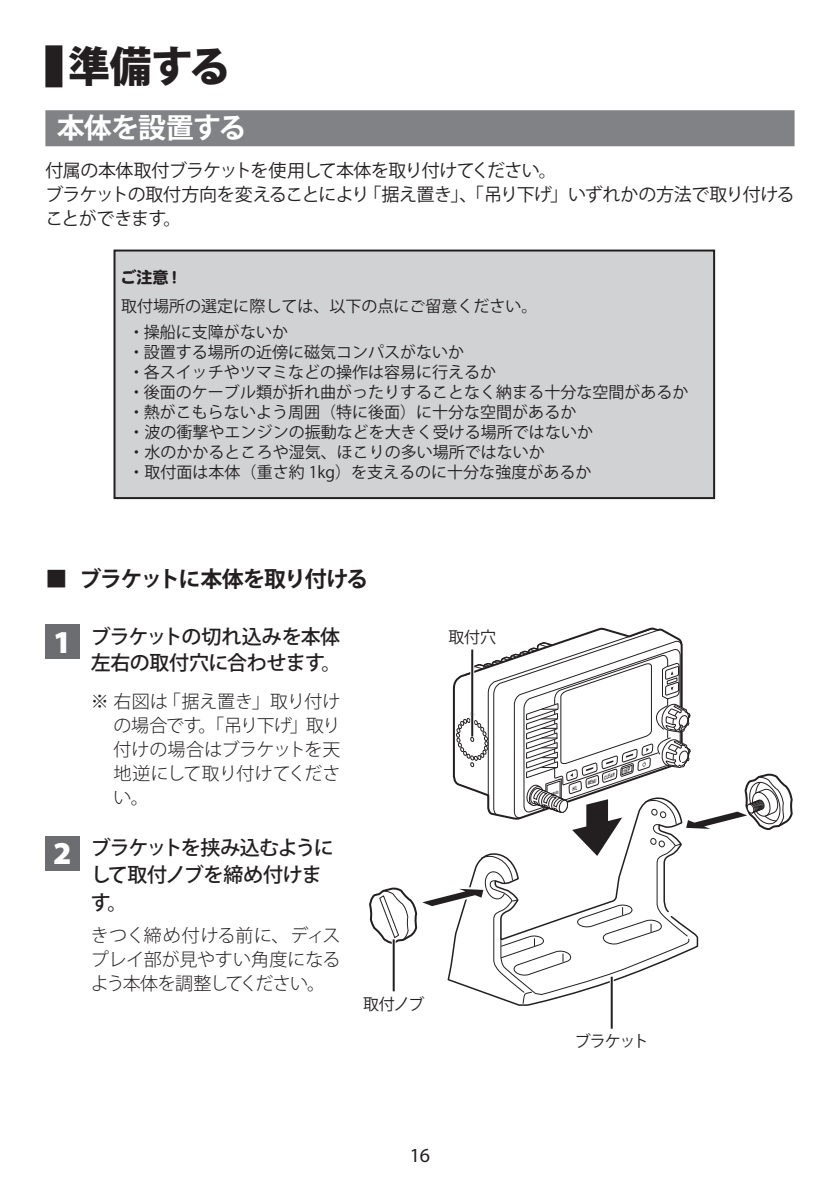
<style>
.page{position:relative;width:840px;height:1191px;background:#fff}
.page>*{position:absolute;margin:0;border:0;box-sizing:border-box;transform-origin:0 0}
.t1{font:800 42px "Koz Go Pro";color:#231f20}
.t2{font:700 28px "Koz Go Std";letter-spacing:-.03em;color:#fff}
.t3{font:700 22px "Koz Go Std";letter-spacing:-.065em;color:#231f20}
.t4{font:500 20px/27.4px "Koz Go Std";letter-spacing:-.03em;color:#231f20;text-align:right}
.t5{font:20px "Myriad Pro";color:#231f20}
.t6{font:300 18px/24px "Koz Go Std";letter-spacing:-.025em;color:#231f20;text-align:justify}
.t7{font:18px/24px "Koz Go Std";letter-spacing:-.04em;color:#231f20}
.t8{font:16px/20px "Koz Go Std";color:#231f20}
.t9{font:16px "HGP Heisei Marugothictai W8";color:#231f20}
.t10{font:italic 700 5.6px "Arial";color:#231f20;scale:.62 1}
.t11{font:italic 700 5px "Arial";color:#231f20;scale:.62 1}
.t12{font:italic 700 3.6px "Arial";color:#231f20;scale:.62 1}
.s1{font-family:"Myriad Pro";font-weight:900;font-size:32px;color:#fff}
</style>
<div class="page">
<div style="left:45px;top:45px;width:17px;height:42px;background:#231f20"></div>
<div style="left:114px;top:250px;width:599px;height:248px;background:#d1d2d4"></div>
<div style="left:113px;top:249px;width:601px;height:250px;border:2px solid #231f20"></div>
<div style="left:45px;top:110px;width:749px;height:36px;background:#808285"></div>
<div style="left:45px;top:625px;width:34px;height:34px;background:#6c6d70"></div>
<div style="left:45px;top:836px;width:34px;height:34px;background:#6c6d70"></div>
<svg style="left:612px;top:1004px;width:1px;height:24px"></svg>
<hr style="left:610px;top:976px;width:2px;height:52px;background:#231f20">
<svg style="left:369px;top:628px;width:424px;height:376px"></svg>
<h1 class="t1" style="left:68px;top:39px;width:164px">準備する</h1>
<h2 class="t2" style="left:57px;top:110px;width:191px">本体を設置する</h2>
<p class="t7" style="left:45px;top:159px;width:750px">付属の本体取付ブラケットを使用して本体を取り付けてください。<br>ブラケットの取付方向を変えることにより「据え置き」、「吊り下げ」いずれかの方法で取り付けることができます。</p>
<p class="t9" style="left:121px;top:269px;width:57px">ご注意 !</p>
<p class="t8" style="left:128px;top:294px;width:410px;line-height:25.6px;text-indent:-7px">取付場所の選定に際しては、以下の点にご留意ください。・ 操船に支障がないか</p>
<p class="t8" style="left:128px;top:343px;width:561px">・ 設置する場所の近傍に磁気コンパスがないか<br>・ 各スイッチやツマミなどの操作は容易に行えるか<br>・ 後面のケーブル類が折れ曲がったりすることなく納まる十分な空間があるか・ 熱がこもらないよう周囲（特に後面）に十分な空間があるか<br>・波の衝撃やエンジンの振動などを大きく受ける場所ではないか<br>・水のかかるところや湿気、ほこりの多い場所ではないか<br>・取付面は本体（重さ約 1kg）を支えるのに十分な強度があるか</p>
<h3 class="t3" style="left:45px;top:564px;width:324px">■ ブラケットに本体を取り付ける</h3>
<p class="t4" style="left:53px;top:624px;width:290px;line-height:26.8px"><span class="s1">1</span> ブラケットの切れ込みを本体左右の取付穴に合わせます。</p>
<p class="t6" style="left:113px;top:689px;width:228px;text-indent:-23px">※ 右図は「据え置き」取り付けの場合です。「吊り下げ」取り付けの場合はブラケットを天地逆にして取り付けてください。</p>
<p class="t4" style="left:91px;top:835px;width:244px;text-align:left;text-indent:-38px"><span class="s1">2</span> ブラケットを挟み込むようにして取付ノブを締め付けます。</p>
<p class="t6" style="left:91px;top:923px;width:251px">きつく締め付ける前に、ディスプレイ部が見やすい角度になるよう本体を調整してください。</p>
<p class="t8" style="left:363px;top:995px;width:63px">取付ノブ</p>
<p class="t8" style="left:448px;top:627px;width:49px">取付穴</p>
<p class="t5" style="left:409px;top:1143px;width:22px">16</p>
<p class="t12" style="left:546px;top:793px;width:20px;rotate:-19deg">DISTRESS</p>
<p class="t11" style="left:585px;top:780px;width:16px;rotate:-19deg">MENU</p>
<p class="t11" style="left:602px;top:775px;width:19px;rotate:-19deg">CLEAR</p>
<p class="t10" style="left:621px;top:768px;width:13px;rotate:-19deg">16/P</p>
<p class="t8" style="left:574px;top:1032px;width:75px">ブラケット</p>
</div>
